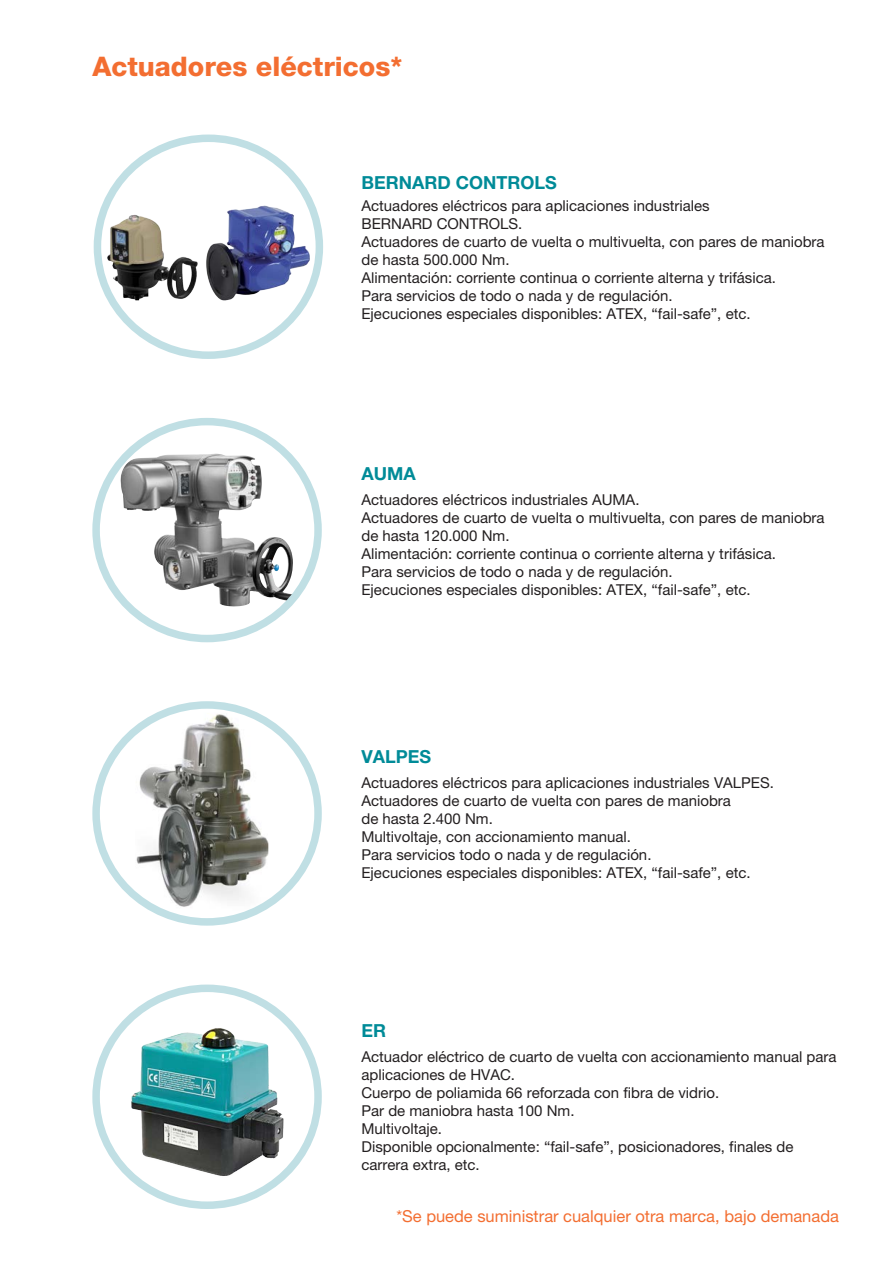
<style>
.page{position:relative;width:893px;height:1263px;background:#fff}
.page>*{position:absolute;margin:0;border:0;box-sizing:border-box;transform-origin:0 0}
.t1{font:800 27px "Helvetica Neue";color:#f36e31}
.t2{font:700 18px "Helvetica Neue";color:#008b98}
.t3{font:16.5px "Helvetica Neue";color:#f36e31}
.t4{font:15px/18px "Helvetica Neue";color:#231f20}
</style>
<div class="page">
<img style="left:120px;top:454px;width:174px;height:152px">
<div style="left:92px;top:418px;width:230px;height:224px;border:8px solid #c0dfe4;border-radius:50%"></div>
<div style="left:94px;top:135px;width:229px;height:224px;border:8px solid #c0dfe4;border-radius:50%"></div>
<img style="left:106px;top:163px;width:205px;height:165px">
<img style="left:135px;top:713px;width:133px;height:197px">
<div style="left:92px;top:701px;width:230px;height:225px;border:8px solid #c0dfe4;border-radius:50%"></div>
<img style="left:99px;top:1011px;width:217px;height:172px">
<div style="left:92px;top:984px;width:230px;height:225px;border:8px solid #c0dfe4;border-radius:50%"></div>
<p class="t1" style="left:92px;top:50px;width:312px">Actuadores eléctricos*</p>
<p class="t2" style="left:361px;top:171px;width:197px">BERNARD CONTROLS</p>
<p class="t4" style="left:361px;top:197px;width:350px">Actuadores eléctricos para aplicaciones industriales</p>
<p class="t4" style="left:361px;top:215px;width:162px">BERNARD CONTROLS.</p>
<p class="t4" style="left:361px;top:233px;width:465px">Actuadores de cuarto de vuelta o multivuelta, con pares de maniobra de hasta 500.000 Nm.</p>
<p class="t4" style="left:361px;top:269px;width:416px">Alimentación: corriente continua o corriente alterna y trifásica.</p>
<p class="t4" style="left:361px;top:287px;width:313px">Para servicios de todo o nada y de regulación.</p>
<p class="t4" style="left:361px;top:305px;width:391px">Ejecuciones especiales disponibles: ATEX, “fail-safe”, etc.</p>
<p class="t2" style="left:361px;top:462px;width:56px">AUMA</p>
<p class="t4" style="left:361px;top:490px;width:280px">Actuadores eléctricos industriales AUMA.</p>
<p class="t4" style="left:361px;top:508px;width:465px">Actuadores de cuarto de vuelta o multivuelta, con pares de maniobra de hasta 120.000 Nm.</p>
<p class="t4" style="left:361px;top:544px;width:416px">Alimentación: corriente continua o corriente alterna y trifásica.</p>
<p class="t4" style="left:361px;top:562px;width:313px">Para servicios de todo o nada y de regulación.</p>
<p class="t4" style="left:361px;top:580px;width:391px">Ejecuciones especiales disponibles: ATEX, “fail-safe”, etc.</p>
<p class="t2" style="left:361px;top:745px;width:71px">VALPES</p>
<p class="t4" style="left:361px;top:774px;width:414px">Actuadores eléctricos para aplicaciones industriales VALPES.</p>
<p class="t4" style="left:361px;top:792px;width:371px">Actuadores de cuarto de vuelta con pares de maniobra</p>
<p class="t4" style="left:361px;top:810px;width:133px">de hasta 2.400 Nm.</p>
<p class="t4" style="left:361px;top:828px;width:271px">Multivoltaje, con accionamiento manual.</p>
<p class="t4" style="left:361px;top:846px;width:292px">Para servicios todo o nada y de regulación.</p>
<p class="t4" style="left:361px;top:864px;width:391px">Ejecuciones especiales disponibles: ATEX, “fail-safe”, etc.</p>
<p class="t2" style="left:361px;top:1019px;width:26px">ER</p>
<p class="t4" style="left:361px;top:1047px;width:477px">Actuador eléctrico de cuarto de vuelta con accionamiento manual para aplicaciones de HVAC.</p>
<p class="t4" style="left:361px;top:1083px;width:359px">Cuerpo de poliamida 66 reforzada con fibra de vidrio.</p>
<p class="t4" style="left:361px;top:1101px;width:215px">Par de maniobra hasta 100 Nm.</p>
<p class="t4" style="left:361px;top:1119px;width:82px">Multivoltaje.</p>
<p class="t4" style="left:361px;top:1137px;width:433px">Disponible opcionalmente: “fail-safe”, posicionadores, finales de</p>
<p class="t4" style="left:361px;top:1155px;width:120px">carrera extra, etc.</p>
<p class="t3" style="left:396px;top:1206px;width:444px">*Se puede suministrar cualquier otra marca, bajo demanada</p>
</div>
